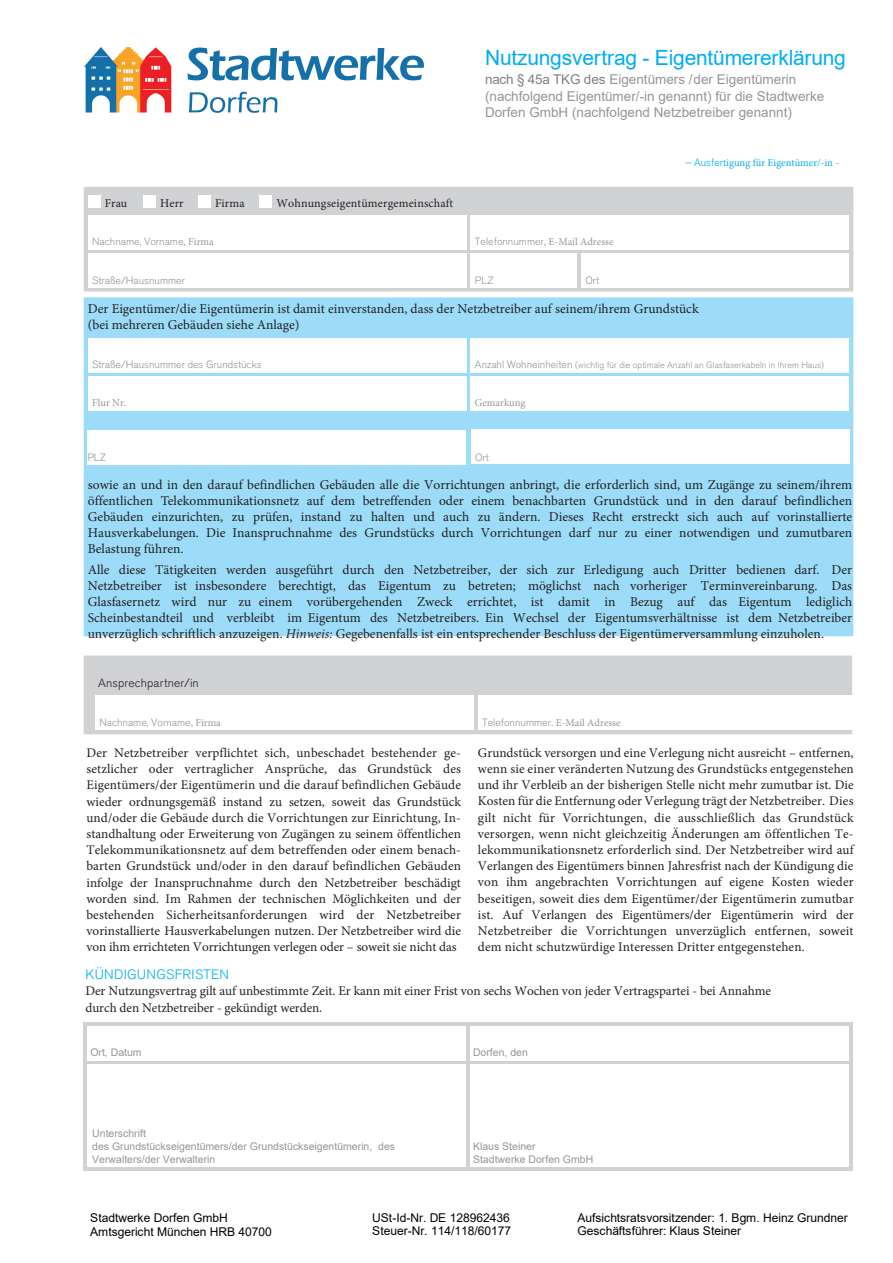
<style>
.page{position:relative;width:893px;height:1263px;background:#fff}
.page>*{position:absolute;margin:0;border:0;box-sizing:border-box;transform-origin:0 0}
.t1{font:21px "Arial";letter-spacing:-.01em;color:#00aeef}
.t2{font:13.5px/16.2px "Minion Pro";color:#231f20;text-align:justify}
.t3{font:13.5px/16.2px "Arial";color:#939598}
.t4{font:300 13.5px "Akzidenz Grotesk BQ";letter-spacing:.02em;color:#00aeef}
.t5{font:13.2px/16.2px "Minion Pro";letter-spacing:-.005em;color:#231f20;text-align:justify}
.t6{font:12px/13.8px "Arial";letter-spacing:-.005em;color:#000}
.t7{font:12px "Minion Pro";letter-spacing:.01em;color:#231f20}
.t8{font:300 12px "Akzidenz Grotesk BQ";letter-spacing:.015em;color:#231f20}
.t9{font:10.5px/12.6px "Arial";color:#939598}
.t10{font:300 10.5px "Akzidenz Grotesk BQ";color:#939598}
.t11{font:10.5px "Minion Pro";color:#939598}
.t12{font:10.5px "Minion Pro";color:#00aeef}
.t13{font:300 9px "Akzidenz Grotesk BQ";color:#939598}
.s1{color:#808080}
.s2{font-family:"Minion Pro";font-weight:400}
.s3{font-family:"Akzidenz Grotesk BQ";font-weight:300}
.s4{font-size:10.5px}
.s5{font-style:italic}
</style>
<div class="page">
<div style="left:84px;top:297px;width:769px;height:339px;background:#9cdcf8"></div>
<div style="left:88px;top:338px;width:378px;height:34px;background:#fff"></div>
<div style="left:471px;top:338px;width:378px;height:34px;background:#fff"></div>
<div style="left:88px;top:376px;width:378px;height:34px;background:#fff"></div>
<div style="left:471px;top:376px;width:378px;height:34px;background:#fff"></div>
<div style="left:84px;top:187px;width:769px;height:104px;background:#d1d2d4"></div>
<div style="left:88px;top:195px;width:13px;height:13px;background:#fff"></div>
<div style="left:143px;top:195px;width:13px;height:13px;background:#fff"></div>
<div style="left:198px;top:195px;width:13px;height:13px;background:#fff"></div>
<div style="left:259px;top:195px;width:13px;height:13px;background:#fff"></div>
<div style="left:88px;top:216px;width:378px;height:34px;background:#fff"></div>
<div style="left:471px;top:216px;width:378px;height:34px;background:#fff"></div>
<div style="left:88px;top:254px;width:378px;height:34px;background:#fff"></div>
<div style="left:471px;top:254px;width:106px;height:34px;background:#fff"></div>
<div style="left:581px;top:254px;width:268px;height:34px;background:#fff"></div>
<svg style="left:83px;top:1022px;width:770px;height:149px;fill:#d1d2d4"></svg>
<div style="left:87px;top:1064px;width:379px;height:102px;background:#fff"></div>
<div style="left:470px;top:1064px;width:378px;height:102px;background:#fff"></div>
<div style="left:87px;top:1026px;width:379px;height:34px;background:#fff"></div>
<div style="left:470px;top:1026px;width:378px;height:34px;background:#fff"></div>
<div style="left:84px;top:655px;width:768px;height:79px;background:#d1d2d4"></div>
<div style="left:95px;top:696px;width:379px;height:34px;background:#fff"></div>
<div style="left:478px;top:696px;width:378px;height:34px;background:#fff"></div>
<img style="left:85px;top:47px;width:338px;height:66px">
<div style="left:87px;top:430px;width:379px;height:34px;background:#fff"></div>
<div style="left:471px;top:430px;width:379px;height:34px;background:#fff"></div>
<h1 class="t1" style="left:485px;top:43px;width:362px">Nutzungsvertrag - Eigentümererklärung</h1>
<p class="t3" style="left:485px;top:71px;width:341px"><span class="s1">nach § 45a TKG des</span> Eigentümers /der Eigentümerin (nachfolgend Eigentümer/-in genannt) für die Stadtwerke<br>Dorfen GmbH (nachfolgend Netzbetreiber genannt)</p>
<p class="t7" style="left:105px;top:195px;width:24px">Frau</p>
<p class="t7" style="left:160px;top:195px;width:25px">Herr</p>
<p class="t7" style="left:215px;top:195px;width:31px">Firma</p>
<p class="t7" style="left:276px;top:195px;width:178px">Wohnungseigentümergemeinschaft</p>
<p class="t10" style="left:92px;top:236px;width:123px">Nachname, Vorname<span class="s2">, Firma</span></p>
<p class="t11" style="left:475px;top:235px;width:140px"><span class="s3">Telefonnummer</span>, E-Mail Adresse</p>
<p class="t10" style="left:92px;top:274px;width:94px">Straße/Hausnummer</p>
<p class="t10" style="left:475px;top:274px;width:20px">PLZ</p>
<p class="t10" style="left:585px;top:274px;width:15px">Ort</p>
<p class="t12" style="left:685px;top:156px;width:155px"><span class="s3">– Ausfer</span>tigung für Eigentümer/-in -</p>
<p class="t2" style="left:88px;top:301px;width:612px">Der Eigentümer/die Eigentümerin ist damit einverstanden, dass der Netzbetreiber auf seinem/ihrem Grundstück (bei mehreren Gebäuden siehe Anlage)</p>
<p class="t10" style="left:92px;top:358px;width:171px">Straße/Hausnummer des Grundstücks</p>
<p class="t13" style="left:475px;top:360px;width:351px"><span class="s4">Anzahl Wohneinheiten</span> (wichtig für die optimale Anzahl an Glasfaserkabeln in Ihrem Haus)</p>
<p class="t11" style="left:92px;top:396px;width:36px">Flur Nr.</p>
<p class="t11" style="left:475px;top:396px;width:52px">Gemarkung</p>
<p class="t10" style="left:87px;top:451px;width:20px">PLZ</p>
<p class="t10" style="left:475px;top:451px;width:15px">Ort</p>
<p class="t2" style="left:88px;top:476px;width:766px">sowie an und in den darauf befindlichen Gebäuden alle die Vorrichtungen anbringt, die erforderlich sind, um Zugänge zu seinem/ihrem öffentlichen Telekommunikationsnetz auf dem betreffenden oder einem benachbarten Grundstück und in den darauf befindlichen Gebäuden einzurichten, zu prüfen, instand zu halten und auch zu ändern. Dieses Recht erstreckt sich auch auf vorinstallierte Hausverkabelungen. Die Inanspruchnahme des Grundstücks durch Vorrichtungen darf nur zu einer notwendigen und zumutbaren Belastung führen.</p>
<p class="t2" style="left:88px;top:561px;width:766px">Alle diese Tätigkeiten werden ausgeführt durch den Netzbetreiber, der sich zur Erledigung auch Dritter bedienen darf. Der Netzbetreiber ist insbesondere berechtigt, das Eigentum zu betreten; möglichst nach vorheriger Terminvereinbarung. Das Glasfasernetz wird nur zu einem vorübergehenden Zweck errichtet, ist damit in Bezug auf das Eigentum lediglich Scheinbestandteil und verbleibt im Eigentum des Netzbetreibers. Ein Wechsel der Eigentumsverhältnisse ist dem Netzbetreiber unverzüglich schriftlich anzuzeigen. <span class="s5">Hinweis:</span> Gegebenenfalls ist ein entsprechender Beschluss der Eigentümerversammlung einzuholen.</p>
<p class="t8" style="left:98px;top:676px;width:102px">Ansprechpartner/in</p>
<p class="t10" style="left:99px;top:716px;width:123px">Nachname, Vorname<span class="s2">, Firma</span></p>
<p class="t11" style="left:482px;top:715px;width:140px"><span class="s3">Telefonnummer</span>. E-Mail Adresse</p>
<p class="t5" style="left:86px;top:745px;width:376px">Der Netzbetreiber verpflichtet sich, unbeschadet bestehender ge&shy;setzlicher oder vertraglicher Ansprüche, das Grundstück des Eigentümers/der Eigentümerin und die darauf befindlichen Gebäude wieder ordnungsgemäß instand zu setzen, soweit das Grundstück und/oder die Gebäude durch die Vorrichtungen zur Einrichtung, In&shy;standhaltung oder Erweiterung von Zugängen zu seinem öffentlichen Telekommunikationsnetz auf dem betreffenden oder einem benach&shy;barten Grundstück und/oder in den darauf befindlichen Gebäuden infolge der Inanspruchnahme durch den Netzbetreiber beschädigt worden sind. Im Rahmen der technischen Möglichkeiten und der bestehenden Sicherheitsanforderungen wird der Netzbetreiber vorinstallierte Hausverkabelungen nutzen. Der Netzbetreiber wird die von ihm errichteten Vorrichtungen verlegen oder – soweit sie nicht das</p>
<p class="t5" style="left:478px;top:745px;width:377px">Grundstück versorgen und eine Verlegung nicht ausreicht – entfernen, wenn sie einer veränderten Nutzung des Grundstücks entgegenstehen und ihr Verbleib an der bisherigen Stelle nicht mehr zumutbar ist. Die Kosten für die Entfernung oder Verlegung trägt der Netzbetreiber. Dies gilt nicht für Vorrichtungen, die ausschließlich das Grundstück versorgen, wenn nicht gleichzeitig Änderungen am öffentlichen Te&shy;lekommunikationsnetz erforderlich sind. Der Netzbetreiber wird auf Verlangen des Eigentümers binnen Jahresfrist nach der Kündigung die von ihm angebrachten Vorrichtungen auf eigene Kosten wieder beseitigen, soweit dies dem Eigentümer/der Eigentümerin zumutbar ist. Auf Verlangen des Eigentümers/der Eigentümerin wird der Netzbetreiber die Vorrichtungen unverzüglich entfernen, soweit dem nicht schutzwürdige Interessen Dritter entgegenstehen.</p>
<p class="t4" style="left:85px;top:967px;width:145px">KüNDIGuNGSFRISTEN</p>
<p class="t5" style="left:85px;top:983px;width:687px">Der Nutzungsvertrag gilt auf unbestimmte Zeit. Er kann mit einer Frist von sechs Wochen von jeder Vertragspartei - bei Annahme durch den Netzbetreiber - gekündigt werden<span class="s3">.</span></p>
<p class="t9" style="left:90px;top:1046px;width:53px">Ort, Datum</p>
<p class="t9" style="left:473px;top:1046px;width:56px">Dorfen, den</p>
<p class="t9" style="left:92px;top:1127px;width:304px">Unterschrift<br>des Grundstückseigentümers/der Grundstückseigentümerin, des<br>Verwalters/der Verwalterin</p>
<p class="t9" style="left:473px;top:1140px;width:122px">Klaus Steiner<br>Stadtwerke Dorfen GmbH</p>
<p class="t6" style="left:90px;top:1211px;width:183px">Stadtwerke Dorfen GmbH<br>Amtsgericht München HRB 40700</p>
<p class="t6" style="left:372px;top:1210px;width:141px">USt-Id-Nr. DE 128962436<br>Steuer-Nr. 114/118/60177</p>
<p class="t6" style="left:577px;top:1210px;width:272px">Aufsichtsratsvorsitzender: 1. Bgm. Heinz Grundner<br>Geschäftsführer: Klaus Steiner</p>
</div>
